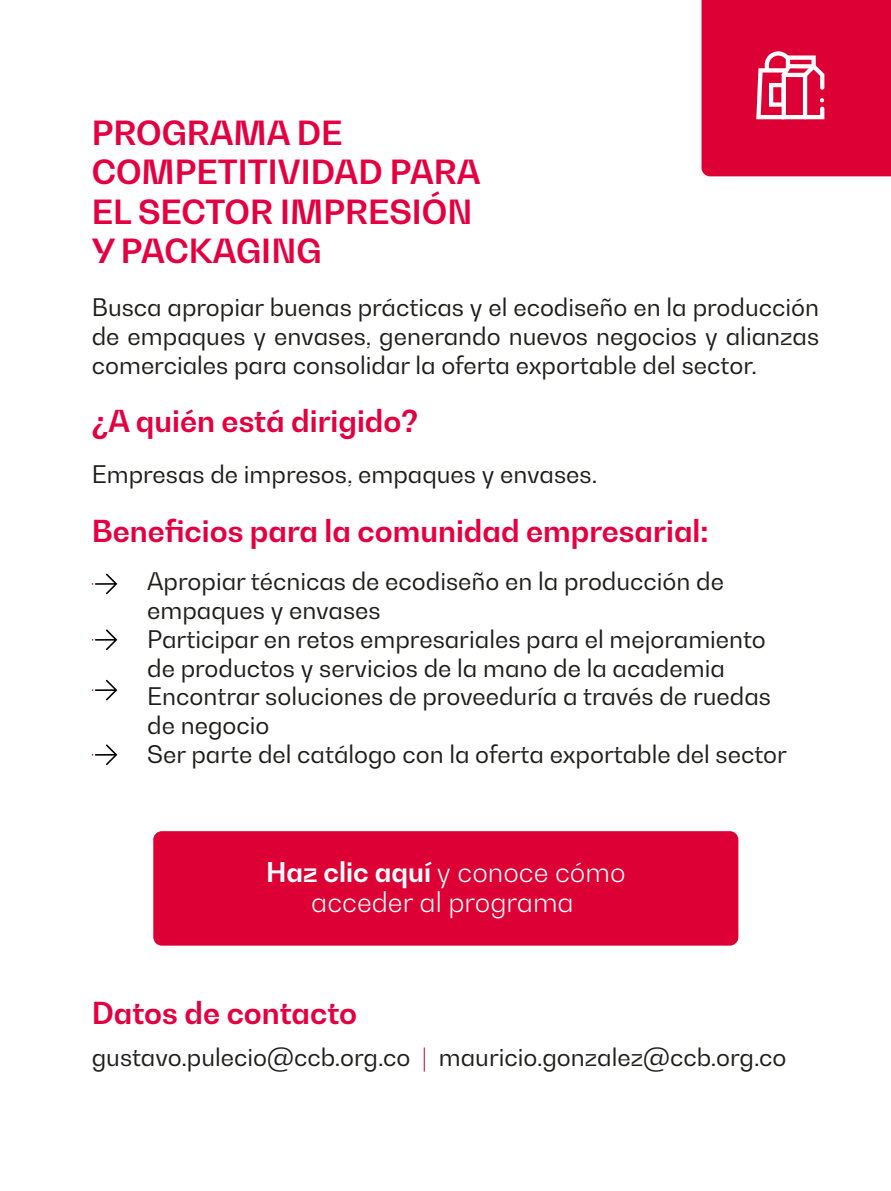
<style>
.page{position:relative;width:891px;height:1191px;background:#fff}
.page>*{position:absolute;margin:0;border:0;box-sizing:border-box;transform-origin:0 0}
.t1{font:700 33px/39.6px "Bw Gradual";color:#e40040}
.t2{font:700 30px "Bw Gradual";color:#e40040}
.t3{font:300 27px/30px "Bw Gradual";color:#fff;text-align:center}
.t4{font:24px/28.8px "Bw Gradual";color:#1d1d1b;text-align:justify}
.s1{font-weight:700}
.s2{color:#e40040}
</style>
<div class="page">
<svg style="left:92px;top:573px;width:25px;height:21px"></svg>
<svg style="left:92px;top:629px;width:25px;height:21px"></svg>
<svg style="left:92px;top:679px;width:25px;height:21px"></svg>
<svg style="left:92px;top:744px;width:25px;height:21px"></svg>
<div style="left:153px;top:831px;width:585px;height:114px;background:#dd0034;border-radius:9px"></div>
<svg style="left:701px;top:0;width:189px;height:176px;background:#de0e3f"></svg>
<h1 class="t1" style="left:92px;top:112px;width:390px">PROGRAMA DE<br>COMPETITIVIDAD PARA<br>EL SECTOR IMPRESIÓN<br>Y PACKAGING</h1>
<p class="t4" style="left:92px;top:292px;width:728px">Busca apropiar buenas prácticas y el ecodiseño en la producción de empaques y envases, generando nuevos negocios y alianzas comerciales para consolidar la oferta exportable del sector.</p>
<p class="t2" style="left:92px;top:401px;width:328px">¿A quién está dirigido?</p>
<p class="t4" style="left:92px;top:459px;width:506px">Empresas de impresos, empaques y envases.</p>
<p class="t2" style="left:92px;top:511px;width:618px">Beneficios para la comunidad empresarial:</p>
<p class="t4" style="left:147px;top:566px;width:641px;text-align:left">Apropiar técnicas de ecodiseño en la producción de empaques y envases<br>Participar en retos empresariales para el mejoramiento de productos y servicios de la mano de la academia Encontrar soluciones de proveeduría a través de ruedas de negocio<br>Ser parte del catálogo con la oferta exportable del sector</p>
<p class="t3" style="left:266px;top:856px;width:361px"><span class="s1">Haz clic aquí</span> y conoce cómo acceder al programa</p>
<p class="t2" style="left:92px;top:993px;width:267px">Datos de contacto</p>
<p class="t4" style="left:92px;top:1041px;width:695px">gustavo.pulecio@ccb.org.co <span class="s2">|</span> mauricio.gonzalez@ccb.org.co</p>
</div>
